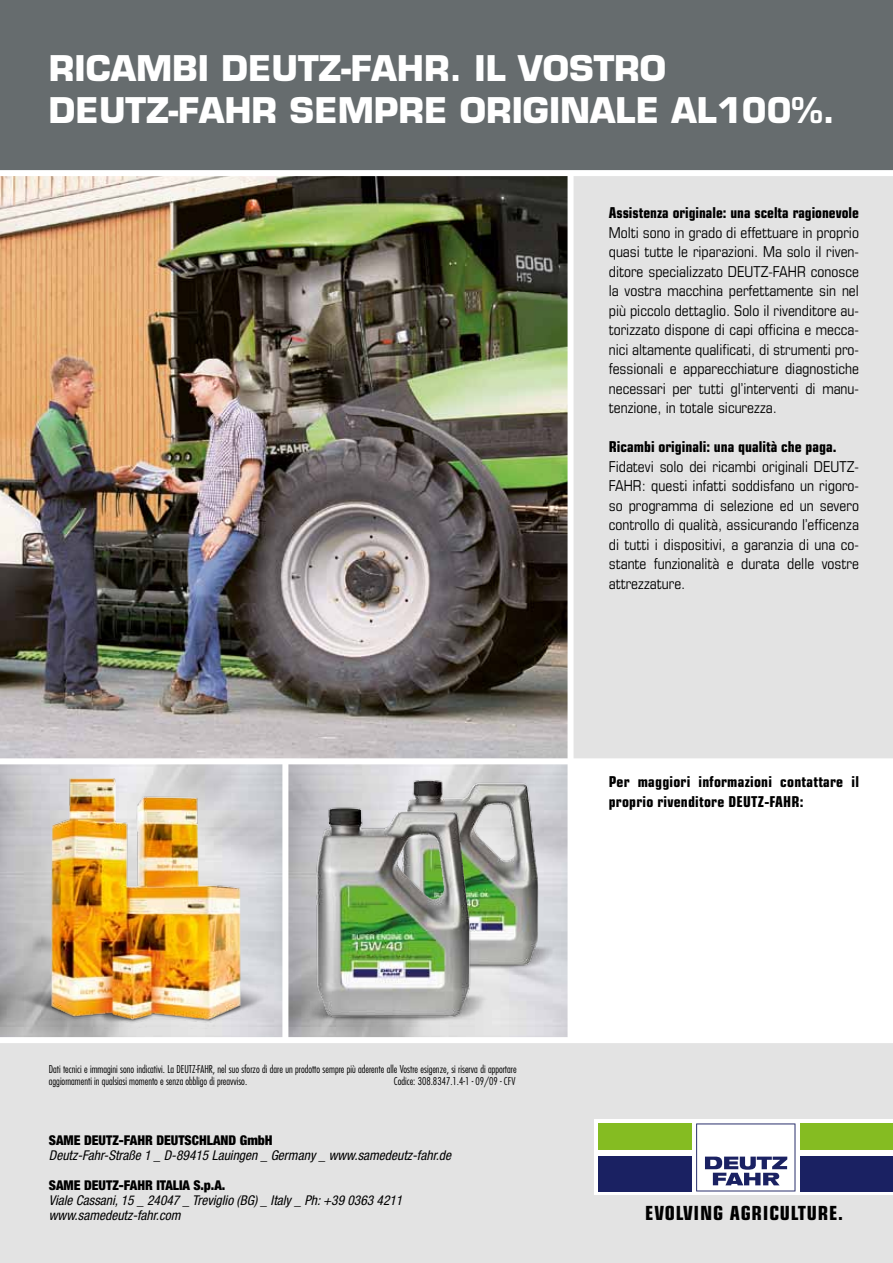
<style>
.page{position:relative;width:893px;height:1263px;background:#fff}
.page>*{position:absolute;margin:0;border:0;box-sizing:border-box;transform-origin:0 0}
.t1{font:700 34.5px/41.4px "Eurostile LT Std";color:#fff}
.t2{font:700 condensed 19.5px "Eurostile LT Std";letter-spacing:.04em;color:#000}
.t3{font:condensed 15px/19.5px "Eurostile LT Std";color:#000;text-align:justify}
.t4{font:700 condensed 15px/19.5px "Eurostile LT Std";color:#000}
.t5{font:italic condensed 13.5px/15px "Helvetica Neue LT Std";color:#000}
.t6{font:900 condensed 13.5px "Helvetica Neue LT Std";color:#000}
.t7{font:300 condensed 10.5px/12px "Futura Std";color:#000}
</style>
<div class="page">
<div style="left:0;top:1038px;width:893px;height:225px;background:#e3e3e3"></div>
<img style="left:0;top:764px;width:568px;height:273px">
<img style="left:10px;top:764px;width:259px;height:273px">
<img style="left:0;top:176px;width:893px;height:582px">
<div style="left:0;top:0;width:893px;height:170px;background:#666c6e"></div>
<div style="left:0;top:1037px;width:893px;height:6px;background:#fff"></div>
<div style="left:568px;top:174px;width:6px;height:865px;background:#fff"></div>
<div style="left:282px;top:761px;width:6px;height:278px;background:#fff"></div>
<img style="left:395px;top:764px;width:173px;height:207px">
<img style="left:308px;top:786px;width:209px;height:237px">
<div style="left:594px;top:1119px;width:299px;height:76px;background:#fff"></div>
<svg style="left:696px;top:1123px;width:99px;height:68px"></svg>
<div style="left:598px;top:1123px;width:94px;height:27px;background:#85bc22"></div>
<div style="left:598px;top:1156px;width:93px;height:35px;background:#1a2162"></div>
<div style="left:800px;top:1123px;width:93px;height:27px;background:#85bc22"></div>
<div style="left:800px;top:1156px;width:93px;height:35px;background:#1a2162"></div>
<h1 class="t1" style="left:49px;top:48px;width:788px">RICAMBI DEUTZ-FAHR. IL VOSTRO<br>DEUTZ-FAHR SEMPRE ORIGINALE AL100%.</h1>
<p class="t4" style="left:609px;top:203px;width:252px">Assistenza originale: una scelta ragionevole</p>
<p class="t3" style="left:609px;top:222px;width:252px">Molti sono in grado di effettuare in proprio quasi tutte le riparazioni. Ma solo il riven&shy;ditore specializzato DEUTZ-FAHR conosce la vostra macchina perfettamente sin nel più piccolo dettaglio. Solo il rivenditore au&shy;torizzato dispone di capi officina e mecca&shy;nici altamente qualificati, di strumenti pro&shy;fessionali e apparecchiature diagnostiche necessari per tutti gl’interventi di manu&shy;tenzione, in totale sicurezza.</p>
<p class="t4" style="left:609px;top:437px;width:229px">Ricambi originali: una qualità che paga.</p>
<p class="t3" style="left:609px;top:456px;width:252px">Fidatevi solo dei ricambi originali DEUTZ-FAHR: questi infatti soddisfano un rigoro&shy;so programma di selezione ed un severo controllo di qualità, assicurando l’efficenza di tutti i dispositivi, a garanzia di una co&shy;stante funzionalità e durata delle vostre attrezzature.</p>
<p class="t4" style="left:609px;top:772px;width:252px">Per maggiori informazioni contattare il proprio rivenditore DEUTZ-FAHR:</p>
<p class="t7" style="left:49px;top:1063px;width:469px">Dati tecnici e immagini sono indicativi. La DEUTZ-FAHR, nel suo sforzo di dare un prodotto sempre più aderente alle Vostre esigenze, si riserva di apportare aggiornamenti in qualsiasi momento e senza obbligo di preavviso.</p>
<p class="t7" style="left:394px;top:1075px;width:123px">Codice: 308.8347.1.4-1 - 09/09 - CFV</p>
<p class="t6" style="left:49px;top:1132px;width:225px">SAME DEUTZ-FAHR DEUTSCHLAND GmbH</p>
<p class="t5" style="left:49px;top:1148px;width:404px">Deutz-Fahr-Straße 1 _ D-89415 Lauingen _ Germany _ www.samedeutz-fahr.de</p>
<p class="t6" style="left:49px;top:1177px;width:178px">SAME DEUTZ-FAHR ITALIA S.p.A.</p>
<p class="t5" style="left:49px;top:1193px;width:355px">Viale Cassani, 15 _ 24047 _ Treviglio (BG) _ Italy _ Ph: +39 0363 4211 www.samedeutz-fahr.com</p>
<h2 class="t2" style="left:645px;top:1201px;width:199px">EVOLVING AGRICULTURE.</h2>
</div>
